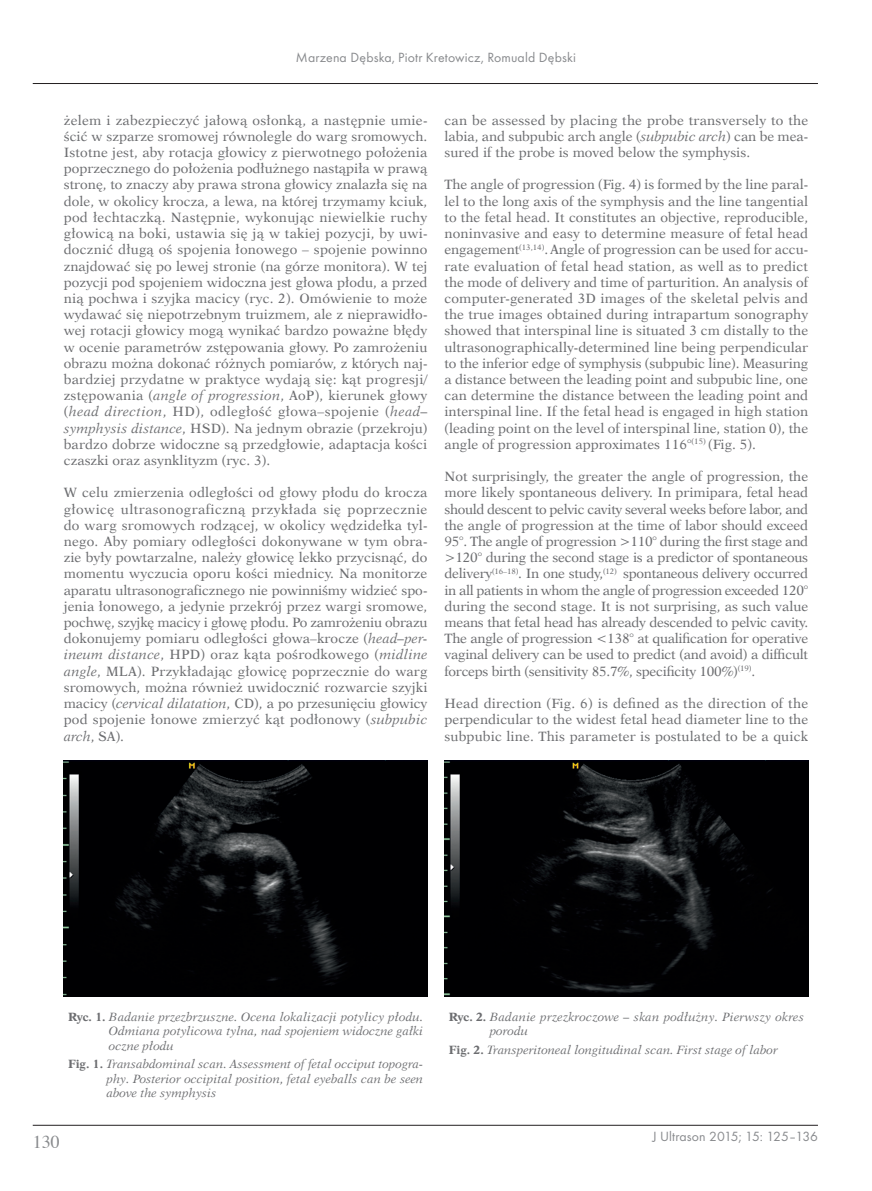
<style>
.page{position:relative;width:872px;height:1191px;background:#fff}
.page>*{position:absolute;margin:0;border:0;box-sizing:border-box;transform-origin:0 0}
.t1{font:18px "Times";color:#888a8d}
.t2{font:13.8px "Futura TCE";letter-spacing:.01em;color:#888a8d}
.t3{font:13.5px/16.2px "Dutch 823 EU";color:#6c6d70;text-align:justify}
.t4{font:italic 12px/14.4px "Dutch 823 EU";color:#6c6d70;text-align:justify}
.s1{font-style:italic}
.s2{font-weight:700;font-style:normal}
</style>
<div class="page">
<hr style="left:33px;top:1125px;width:785px;height:1px;background:#231f20">
<hr style="left:33px;top:83px;width:785px;height:1px;background:#231f20">
<img style="left:64px;top:761px;width:363px;height:235px">
<img style="left:444px;top:761px;width:364px;height:235px">
<p class="t2" style="left:296px;top:51px;width:281px">Marzena Dębska, Piotr Kretowicz, Romuald Dębski</p>
<p class="t3" style="left:64px;top:112px;width:365px">żelem i zabezpieczyć jałową osłonką, a następnie umie&shy;ścić w szparze sromowej równolegle do warg sromowych.<br>Istotne jest, aby rotacja głowicy z pierwotnego położenia poprzecznego do położenia podłużnego nastąpiła w prawą stronę, to znaczy aby prawa strona głowicy znalazła się na dole, w okolicy krocza, a lewa, na której trzymamy kciuk, pod łechtaczką. Następnie, wykonując niewielkie ruchy głowicą na boki, ustawia się ją w takiej pozycji, by uwi&shy;docznić długą oś spojenia łonowego – spojenie powinno znajdować się po lewej stronie (na górze monitora). W tej pozycji pod spojeniem widoczna jest głowa płodu, a przed nią pochwa i szyjka macicy (ryc. 2). Omówienie to może wydawać się niepotrzebnym truizmem, ale z nieprawidło&shy;wej rotacji głowicy mogą wynikać bardzo poważne błędy w ocenie parametrów zstępowania głowy. Po zamrożeniu obrazu można dokonać różnych pomiarów, z których naj&shy;bardziej przydatne w praktyce wydają się: kąt progresji/ zstępowania (<span class="s1">angle of progression</span>, AoP), kierunek głowy (<span class="s1">head direction</span>, HD), odległość głowa–spojenie (<span class="s1">head– symphysis distance</span>, HSD). Na jednym obrazie (przekroju) bardzo dobrze widoczne są przedgłowie, adaptacja kości czaszki oraz asynklityzm (ryc. 3).</p>
<p class="t3" style="left:64px;top:484px;width:365px">W celu zmierzenia odległości od głowy płodu do krocza głowicę ultrasonograficzną przykłada się poprzecznie do warg sromowych rodzącej, w okolicy wędzidełka tyl&shy;nego. Aby pomiary odległości dokonywane w tym obra&shy;zie były powtarzalne, należy głowicę lekko przycisnąć, do momentu wyczucia oporu kości miednicy. Na monitorze aparatu ultrasonograficznego nie powinniśmy widzieć spo&shy;jenia łonowego, a jedynie przekrój przez wargi sromowe, pochwę, szyjkę macicy i głowę płodu. Po zamrożeniu obrazu dokonujemy pomiaru odległości głowa–krocze (<span class="s1">head–per&shy;ineum distance</span>, HPD) oraz kąta pośrodkowego (<span class="s1">midline angle</span>, MLA). Przykładając głowicę poprzecznie do warg sromowych, można również uwidocznić rozwarcie szyjki macicy (<span class="s1">cervical dilatation</span>, CD), a po przesunięciu głowicy pod spojenie łonowe zmierzyć kąt podłonowy (<span class="s1">subpubic arch</span>, SA).</p>
<p class="t3" style="left:444px;top:112px;width:365px">can be assessed by placing the probe transversely to the labia, and subpubic arch angle (<span class="s1">subpubic arch</span>) can be mea&shy;sured if the probe is moved below the symphysis.</p>
<p class="t3" style="left:444px;top:176px;width:365px">The angle of progression (Fig. 4) is formed by the line paral&shy;lel to the long axis of the symphysis and the line tangential to the fetal head. It constitutes an objective, reproducible, noninvasive and easy to determine measure of fetal head engagement<sup>(13,14)</sup>.Angle of progression can be used for accu&shy;rate evaluation of fetal head station, as well as to predict the mode of delivery and time of parturition. An analysis of computer-generated 3D images of the skeletal pelvis and the true images obtained during intrapartum sonography showed that interspinal line is situated 3 cm distally to the ultrasonographically-determined line being perpendicular to the inferior edge of symphysis (subpubic line). Measuring a distance between the leading point and subpubic line, one can determine the distance between the leading point and interspinal line. If the fetal head is engaged in high station (leading point on the level of interspinal line, station 0), the angle of progression approximates 116°<sup>(15)</sup> (Fig. 5).</p>
<p class="t3" style="left:444px;top:468px;width:365px">Not surprisingly, the greater the angle of progression, the more likely spontaneous delivery. In primipara, fetal head should descent to pelvic cavity several weeks before labor, and the angle of progression at the time of labor should exceed 95°. The angle of progression &gt;110° during the first stage and &gt;120° during the second stage is a predictor of spontaneous delivery<sup>(16–18)</sup>. In one study,<sup>(12)</sup> spontaneous delivery occurred in all patients in whom the angle of progression exceeded 120° during the second stage. It is not surprising, as such value means that fetal head has already descended to pelvic cavity.<br>The angle of progression &lt;138° at qualification for operative vaginal delivery can be used to predict (and avoid) a difficult forceps birth (sensitivity 85.7%, specificity 100%)<sup>(19)</sup>.</p>
<p class="t3" style="left:444px;top:695px;width:365px">Head direction (Fig. 6) is defined as the direction of the perpendicular to the widest fetal head diameter line to the subpubic line. This parameter is postulated to be a quick</p>
<p class="t4" style="left:109px;top:1009px;width:316px;text-indent:-41px"><span class="s2">Ryc. 1.</span> Badanie przezbrzuszne. Ocena lokalizacji potylicy płodu.<br>Odmiana potylicowa tylna, nad spojeniem widoczne gałki oczne płodu</p>
<p class="t4" style="left:106px;top:1056px;width:318px;text-indent:-38px"><span class="s2">Fig. 1.</span> Transabdominal scan. Assessment of fetal occiput topogra&shy;phy. Posterior occipital position, fetal eyeballs can be seen above the symphysis</p>
<p class="t4" style="left:489px;top:1009px;width:316px;text-indent:-41px"><span class="s2">Ryc. 2.</span> Badanie przezkroczowe – skan podłużny. Pierwszy okres porodu</p>
<p class="t4" style="left:449px;top:1042px;width:330px"><span class="s2">Fig. 2.</span> Transperitoneal longitudinal scan. First stage of labor</p>
<h1 class="t1" style="left:33px;top:1134px;width:29px">130</h1>
<p class="t2" style="left:652px;top:1130px;width:167px">J Ultrason 2015; 15: 125–136</p>
</div>
